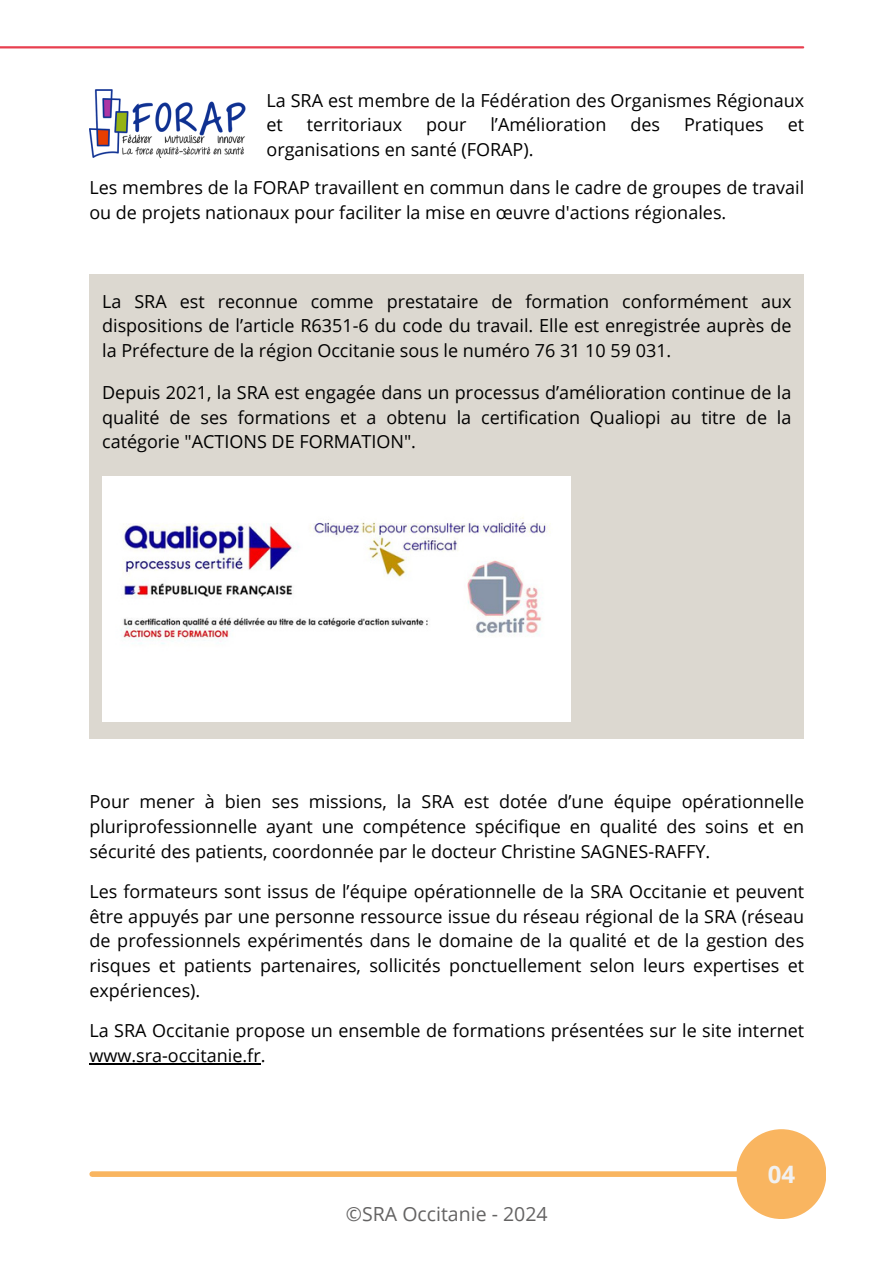
<style>
.page{position:relative;width:894px;height:1264px;background:#fff}
.page>*{position:absolute;margin:0;border:0;box-sizing:border-box;transform-origin:0 0}
.t1{font:700 24px "Open Sans";color:#f1f1f1}
.t2{font:19.5px "Open Sans";color:#646363}
.t3{font:18px/24.8px "Open Sans";color:#000;text-align:justify}
</style>
<div class="page">
<hr style="left:0;top:46px;width:802px;height:2px;background:#e83f4f">
<div style="left:92px;top:1171px;width:709px;height:5px;background:#f9b560"></div>
<div style="left:736px;top:1129px;width:90px;height:89px;background:#f9b560;border-radius:50%"></div>
<div style="left:89px;top:274px;width:714px;height:464px;background:#dcd8d0"></div>
<img style="left:89px;top:89px;width:157px;height:69px">
<img style="left:102px;top:477px;width:468px;height:244px">
<hr style="left:89px;top:1063px;width:172px;height:1px;background:#000">
<h1 class="t3" style="left:266px;top:87px;width:539px">La SRA est membre de la Fédération des Organismes Régionaux et</h1>
<h1 class="t3" style="left:307px;top:112px;width:97px">territoriaux</h1>
<h1 class="t3" style="left:426px;top:112px;width:42px">pour</h1>
<h1 class="t3" style="left:490px;top:112px;width:117px">l’Amélioration</h1>
<h1 class="t3" style="left:630px;top:112px;width:31px">des</h1>
<h1 class="t3" style="left:683px;top:112px;width:81px">Pratiques</h1>
<h1 class="t3" style="left:787px;top:112px;width:18px">et</h1>
<h1 class="t3" style="left:266px;top:137px;width:268px">organisations en santé (FORAP).</h1>
<h1 class="t3" style="left:89px;top:175px;width:716px">Les membres de la FORAP travaillent en commun dans le cadre de groupes de travail ou de projets nationaux pour faciliter la mise en œuvre d'actions régionales.</h1>
<h1 class="t3" style="left:102px;top:288px;width:690px">La SRA est reconnue comme prestataire de formation conformément aux dispositions de l’article R6351-6 du code du travail. Elle est enregistrée auprès de la Préfecture de la région Occitanie sous le numéro 76 31 10 59 031.</h1>
<h1 class="t3" style="left:102px;top:379px;width:690px">Depuis 2021, la SRA est engagée dans un processus d’amélioration continue de la qualité de ses formations et a obtenu la certification Qualiopi au titre de la catégorie "ACTIONS DE FORMATION".</h1>
<h1 class="t3" style="left:89px;top:788px;width:716px">Pour mener à bien ses missions, la SRA est dotée d’une équipe opérationnelle pluriprofessionnelle ayant une compétence spécifique en qualité des soins et en sécurité des patients, coordonnée par le docteur Christine SAGNES-RAFFY.</h1>
<h1 class="t3" style="left:89px;top:878px;width:716px">Les formateurs sont issus de l’équipe opérationnelle de la SRA Occitanie et peuvent être appuyés par une personne ressource issue du réseau régional de la SRA (réseau de professionnels expérimentés dans le domaine de la qualité et de la gestion des risques et patients partenaires, sollicités ponctuellement selon leurs expertises et expériences).</h1>
<p class="t3" style="left:89px;top:1017px;width:716px">La SRA Occitanie propose un ensemble de formations présentées sur le site internet www.sra-occitanie.fr.</p>
<h1 class="t2" style="left:346px;top:1200px;width:203px">©SRA Occitanie - 2024</h1>
<p class="t1" style="left:767px;top:1156px;width:29px">04</p>
</div>
